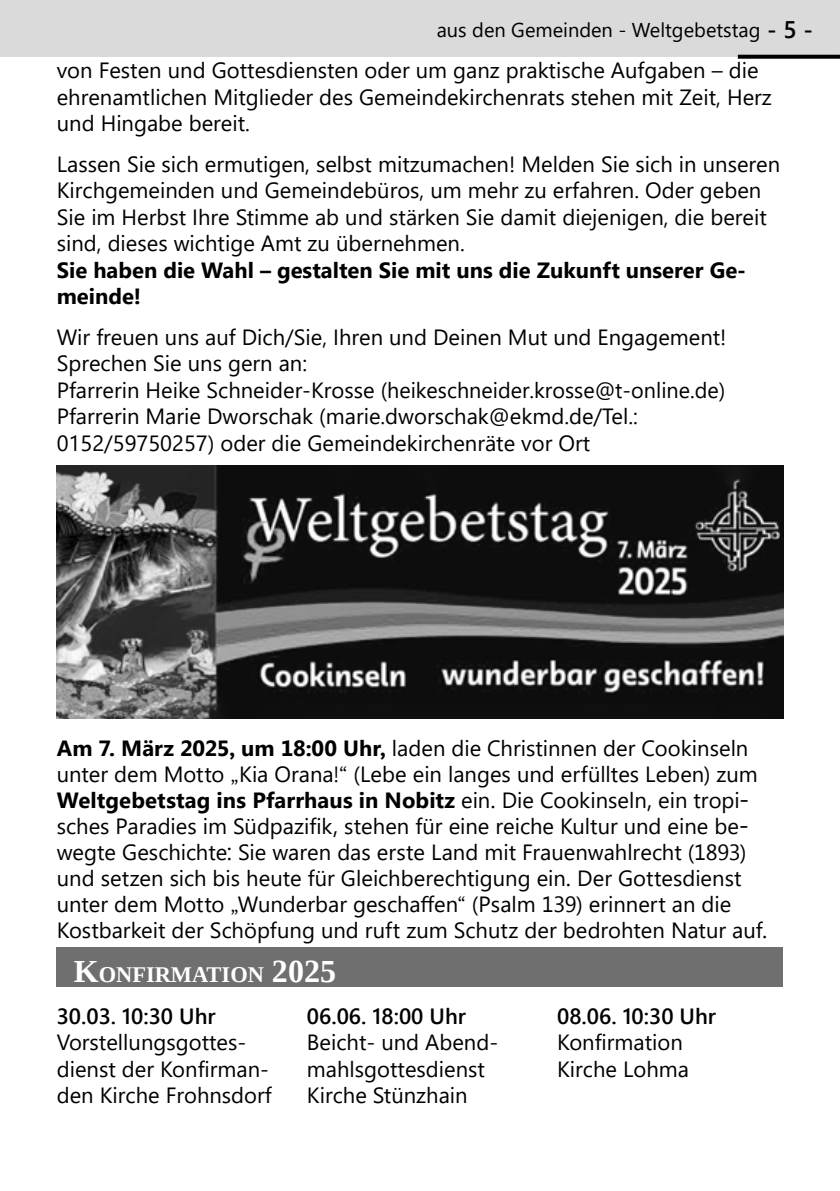
<style>
.page{position:relative;width:840px;height:1191px;background:#fff}
.page>*{position:absolute;margin:0;border:0;box-sizing:border-box;transform-origin:0 0}
.t1{font:600 24px "Segoe UI";color:#000}
.t2{font:700 22.4px "Tinos";color:#fff}
.t3{font:22px/26.4px "Segoe UI";color:#000}
.t4{font:700 22px/26.4px "Segoe UI";color:#000}
.t5{font:600 22px "Segoe UI";color:#000}
.t6{font:20px "Segoe UI";color:#000}
.s1{font-weight:700}
.s2{font-size:32px}
</style>
<div class="page">
<div style="left:0;top:0;width:839px;height:57px;background:#dadada"></div>
<svg style="left:737px;top:55px;width:102px;height:4px"></svg>
<div style="left:57px;top:947px;width:725px;height:39px;background:#706f6f"></div>
<img style="left:57px;top:465px;width:725px;height:253px">
<p class="t1" style="left:766px;top:6px;width:47px">- 5 -</p>
<p class="t3" style="left:57px;top:55px;width:716px">von Festen und Gottesdiensten oder um ganz praktische Aufgaben – die ehrenamtlichen Mitglieder des Gemeindekirchenrats stehen mit Zeit, Herz und Hingabe bereit.</p>
<p class="t3" style="left:57px;top:149px;width:724px">Lassen Sie sich ermutigen, selbst mitzumachen! Melden Sie sich in unseren Kirchgemeinden und Gemeindebüros, um mehr zu erfahren. Oder geben Sie im Herbst Ihre Stimme ab und stärken Sie damit diejenigen, die bereit sind, dieses wichtige Amt zu übernehmen.</p>
<p class="t4" style="left:57px;top:255px;width:690px">Sie haben die Wahl – gestalten Sie mit uns die Zukunft unserer Ge&shy;meinde!</p>
<p class="t3" style="left:57px;top:322px;width:671px">Wir freuen uns auf Dich/Sie, Ihren und Deinen Mut und Engagement!<br>Sprechen Sie uns gern an:<br>Pfarrerin Heike Schneider-Krosse (heikeschneider.krosse@t-online.de)<br>Pfarrerin Marie Dworschak (marie.dworschak@ekmd.de/Tel.:<br>0152/59750257) oder die Gemeindekirchenräte vor Ort</p>
<p class="t6" style="left:436px;top:11px;width:325px">aus den Gemeinden - Weltgebetstag</p>
<p class="t3" style="left:57px;top:733px;width:711px"><span class="s1">Am 7. März 2025, um 18:00 Uhr,</span> laden die Christinnen der Cookinseln unter dem Motto „Kia Orana!“ (Lebe ein langes und erfülltes Leben) zum <span class="s1">Weltgebetstag ins Pfarrhaus in Nobitz</span> ein. Die Cookinseln, ein tropi&shy;sches Paradies im Südpazifik, stehen für eine reiche Kultur und eine be&shy;wegte Geschichte: Sie waren das erste Land mit Frauenwahlrecht (1893) und setzen sich bis heute für Gleichberechtigung ein. Der Gottesdienst unter dem Motto „Wunderbar geschaffen“ (Psalm 139) erinnert an die Kostbarkeit der Schöpfung und ruft zum Schutz der bedrohten Natur auf.</p>
<p class="t2" style="left:74px;top:959px;width:263px"><span class="s2">K</span>ONFIRMATION <span class="s2">2025</span></p>
<p class="t5" style="left:57px;top:995px;width:160px">30.03. 10:30 Uhr</p>
<p class="t3" style="left:57px;top:1027px;width:216px">Vorstellungsgottes&shy;dienst der Konfirman&shy;den Kirche Frohnsdorf</p>
<p class="t5" style="left:307px;top:995px;width:160px">06.06. 18:00 Uhr</p>
<p class="t3" style="left:307px;top:1027px;width:193px">Beicht- und Abend&shy;mahlsgottesdienst<br>Kirche Stünzhain</p>
<p class="t5" style="left:556px;top:995px;width:160px">08.06. 10:30 Uhr</p>
<p class="t3" style="left:556px;top:1027px;width:133px">Konfirmation<br>Kirche Lohma</p>
</div>
